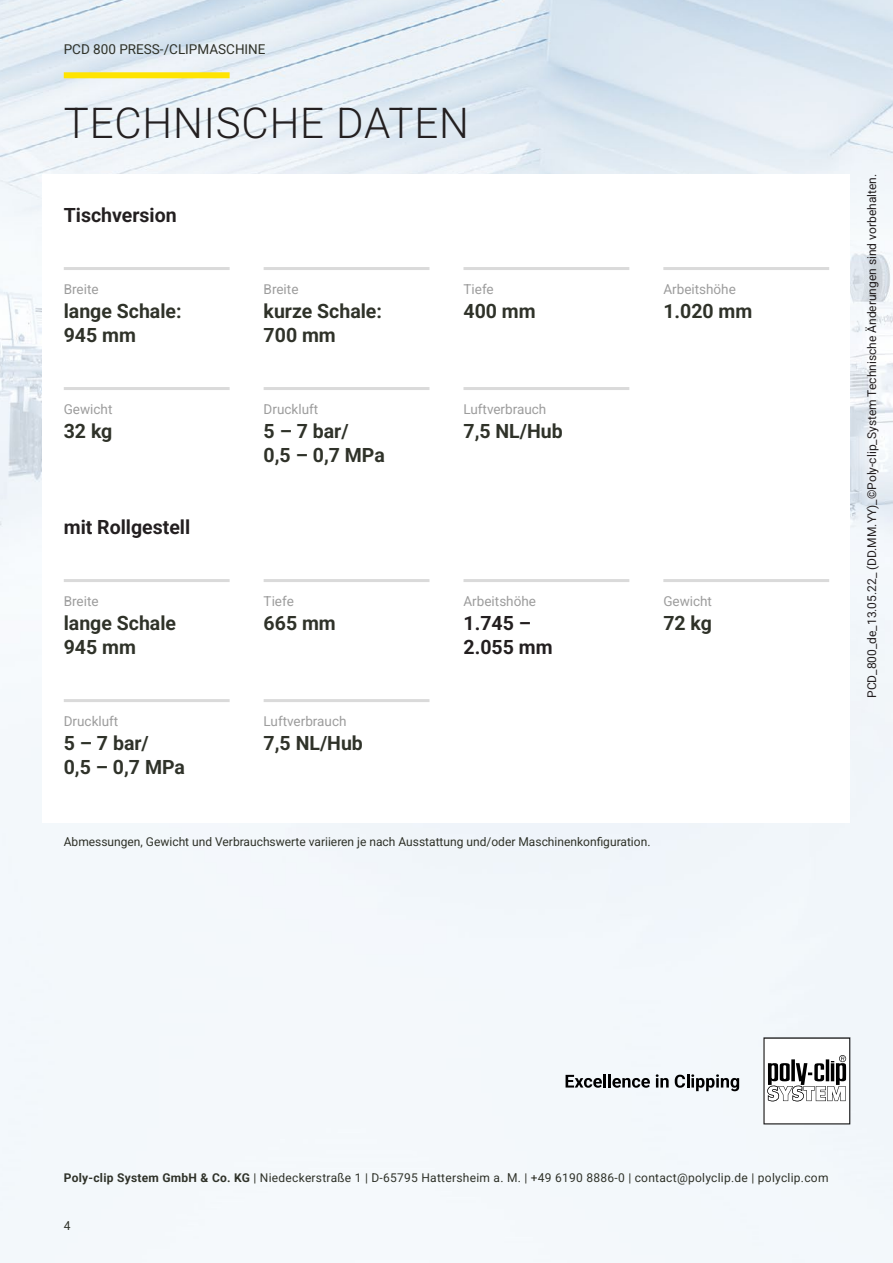
<style>
.page{position:relative;width:893px;height:1263px;background:#fff}
.page>*{position:absolute;margin:0;border:0;box-sizing:border-box;transform-origin:0 0}
.t1{font:300 42px "Roboto";letter-spacing:.02em;color:#231f20}
.t2{font:700 19.5px/24px "Roboto";color:#2f3229}
.t3{font:700 19.5px/24px "Roboto";color:#231f20}
.t4{font:13.5px "Roboto";color:#9d9d9d}
.t5{font:13.5px "Roboto";color:#2f3229}
.t6{font:12px "Roboto";letter-spacing:.02em;color:#2f3229}
.t7{font:12px "Roboto";color:#2f3229}
.t8{font:12px "Roboto";color:#231f20}
.s1{font-weight:700}
</style>
<div class="page">
<img style="left:0;top:0;width:893px;height:1263px">
<svg style="left:763px;top:1037px;width:87px;height:87px"></svg>
<svg style="left:566px;top:1074px;width:84px;height:14px"></svg>
<svg style="left:656px;top:1074px;width:13px;height:13px"></svg>
<svg style="left:675px;top:1074px;width:64px;height:17px"></svg>
<div style="left:43px;top:174px;width:807px;height:648px;background:#fff"></div>
<div style="left:64px;top:72px;width:166px;height:6px;background:#ffe400"></div>
<hr style="left:64px;top:267px;width:166px;height:3px;background:#dadada">
<hr style="left:64px;top:387px;width:166px;height:3px;background:#dadada">
<hr style="left:264px;top:267px;width:165px;height:3px;background:#dadada">
<hr style="left:264px;top:387px;width:165px;height:3px;background:#dadada">
<hr style="left:463px;top:267px;width:166px;height:3px;background:#dadada">
<hr style="left:463px;top:387px;width:166px;height:3px;background:#dadada">
<hr style="left:663px;top:267px;width:166px;height:3px;background:#dadada">
<hr style="left:64px;top:579px;width:166px;height:3px;background:#dadada">
<hr style="left:64px;top:699px;width:166px;height:3px;background:#dadada">
<hr style="left:264px;top:579px;width:165px;height:3px;background:#dadada">
<hr style="left:264px;top:699px;width:165px;height:3px;background:#dadada">
<hr style="left:463px;top:579px;width:166px;height:3px;background:#dadada">
<hr style="left:663px;top:579px;width:166px;height:3px;background:#dadada">
<p class="t5" style="left:64px;top:40px;width:203px">PCD 800 PRESS-/CLIPMASCHINE</p>
<h1 class="t1" style="left:64px;top:93px;width:407px">TECHNISCHE DATEN</h1>
<p class="t3" style="left:64px;top:202px;width:114px">Tischversion</p>
<p class="t4" style="left:64px;top:280px;width:36px">Breite</p>
<p class="t2" style="left:64px;top:298px;width:119px">lange Schale:<br>945 mm</p>
<p class="t4" style="left:64px;top:400px;width:50px">Gewicht</p>
<p class="t2" style="left:64px;top:418px;width:50px">32 kg</p>
<p class="t3" style="left:64px;top:514px;width:128px">mit Rollgestell</p>
<p class="t4" style="left:64px;top:592px;width:36px">Breite</p>
<p class="t2" style="left:64px;top:610px;width:114px">lange Schale<br>945 mm</p>
<p class="t4" style="left:264px;top:280px;width:36px">Breite</p>
<p class="t2" style="left:264px;top:298px;width:120px">kurze Schale:<br>700 mm</p>
<p class="t4" style="left:264px;top:400px;width:56px">Druckluft</p>
<p class="t2" style="left:264px;top:418px;width:123px">5 – 7 bar/<br>0,5 – 0,7 MPa</p>
<p class="t4" style="left:264px;top:592px;width:32px">Tiefe</p>
<p class="t2" style="left:264px;top:610px;width:74px">665 mm</p>
<p class="t4" style="left:463px;top:280px;width:32px">Tiefe</p>
<p class="t2" style="left:463px;top:298px;width:74px">400 mm</p>
<p class="t4" style="left:463px;top:400px;width:84px">Luftverbrauch</p>
<p class="t2" style="left:463px;top:418px;width:101px">7,5 NL/Hub</p>
<p class="t4" style="left:463px;top:592px;width:74px">Arbeitshöhe</p>
<p class="t3" style="left:463px;top:610px;width:91px">1.745 –<br>2.055 mm</p>
<p class="t4" style="left:663px;top:280px;width:74px">Arbeitshöhe</p>
<p class="t2" style="left:663px;top:298px;width:91px">1.020 mm</p>
<p class="t4" style="left:663px;top:592px;width:50px">Gewicht</p>
<p class="t2" style="left:663px;top:610px;width:50px">72 kg</p>
<p class="t4" style="left:64px;top:712px;width:56px">Druckluft</p>
<p class="t2" style="left:64px;top:730px;width:123px">5 – 7 bar/<br>0,5 – 0,7 MPa</p>
<p class="t4" style="left:264px;top:712px;width:84px">Luftverbrauch</p>
<p class="t2" style="left:264px;top:730px;width:101px">7,5 NL/Hub</p>
<p class="t7" style="left:64px;top:833px;width:588px">Abmessungen, Gewicht und Verbrauchswerte variieren je nach Ausstattung und/oder Maschinenkonfiguration.</p>
<p class="t8" style="left:863px;top:698px;width:526px;rotate:-90deg">PCD_800_de_13.05.22_ (DD.MM.YY)_©Poly-clip_System Technische Änderungen sind vorbehalten.</p>
<p class="t6" style="left:64px;top:1169px;width:766px"><span class="s1">Poly-clip System GmbH &amp; Co. KG</span> | Niedeckerstraße 1 | D-65795 Hattersheim a. M. | +49 6190 8886-0 | contact@polyclip.de | polyclip.com</p>
<p class="t7" style="left:64px;top:1217px;width:8px">4</p>
</div>
